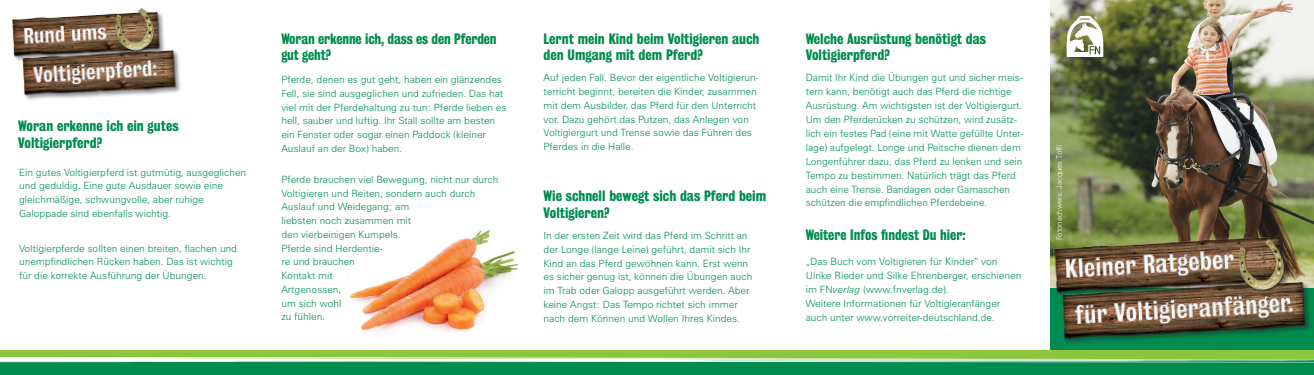
<style>
.page{position:relative;width:1314px;height:375px;background:#fff}
.page>*{position:absolute;margin:0;border:0;box-sizing:border-box;transform-origin:0 0}
.t1{font:13.75px/16.5px "Bureau Grot Three Seven";color:#008c4e}
.t2{font:300 10.12px/13.9px "Zurich BT";color:#008c4e}
.t3{font:300 10px/13.8px "Zurich BT";color:#008c4e}
.t4{font:300 7.5px "Zurich BT";color:#fff}
.s1{font-style:italic}
</style>
<div class="page">
<img style="left:349px;top:230px;width:169px;height:102px">
<img style="left:12px;top:7px;width:169px;height:93px">
<img style="left:1050px;top:0;width:264px;height:288px">
<div style="left:0;top:350px;width:1314px;height:25px;background:#008c4e"></div>
<svg style="left:0;top:350px;width:1314px;height:13px;background:#99ce6f"></svg>
<img style="left:1050px;top:225px;width:261px;height:125px">
<svg style="left:1067px;top:16px;width:36px;height:41px"></svg>
<h1 class="t1" style="left:18px;top:118px;width:162px">Woran erkenne ich ein gutes<br>Voltigierpferd?</h1>
<p class="t3" style="left:19px;top:165px;width:229px">Ein gutes Voltigierpferd ist gutmütig, ausgeglichen und geduldig. Eine gute Ausdauer sowie eine gleichmäßige, schwungvolle, aber ruhige Galoppade sind ebenfalls wichtig.</p>
<p class="t3" style="left:19px;top:241px;width:219px">Voltigierpferde sollten einen breiten, flachen und unempfindlichen Rücken haben. Das ist wichtig für die korrekte Ausführung der Übungen.</p>
<h1 class="t1" style="left:281px;top:30px;width:217px">Woran erkenne ich, dass es den Pferden gut geht?</h1>
<h1 class="t1" style="left:544px;top:30px;width:217px">Lernt mein Kind beim Voltigieren auch den Umgang mit dem Pferd?</h1>
<h1 class="t1" style="left:806px;top:30px;width:182px">Welche Ausrüstung benötigt das<br>Voltigierpferd?</h1>
<p class="t3" style="left:281px;top:73px;width:227px">Pferde, denen es gut geht, haben ein glänzendes Fell, sie sind ausgeglichen und zufrieden. Das hat viel mit der Pferdehaltung zu tun: Pferde lieben es hell, sauber und luftig. Ihr Stall sollte am besten ein Fenster oder sogar einen Paddock (kleiner Auslauf an der Box) haben.</p>
<p class="t3" style="left:281px;top:172px;width:218px">Pferde brauchen viel Bewegung, nicht nur durch<br>Voltigieren und Reiten, sondern auch durch<br>Auslauf und Weidegang; am<br>liebsten noch zusammen mit<br>den vierbeinigen Kumpels.<br>Pferde sind Herdentie-<br>re und brauchen<br>Kontakt mit<br>Artgenossen,<br>um sich wohl<br>zu fühlen.</p>
<p class="t3" style="left:544px;top:71px;width:216px">Auf jeden Fall. Bevor der eigentliche Voltigierun&shy;terricht beginnt, bereiten die Kinder, zusammen mit dem Ausbilder, das Pferd für den Unterricht vor. Dazu gehört das Putzen, das Anlegen von Voltigiergurt und Trense sowie das Führen des Pferdes in die Halle.</p>
<p class="t2" style="left:806px;top:71px;width:219px">Damit Ihr Kind die Übungen gut und sicher meis&shy;tern kann, benötigt auch das Pferd die richtige Ausrüstung. Am wichtigsten ist der Voltigiergurt.<br>Um den Pferderücken zu schützen, wird zusätz&shy;lich ein festes Pad (eine mit Watte gefüllte Unter&shy;lage) aufgelegt. Longe und Peitsche dienen dem Longenführer dazu, das Pferd zu lenken und sein Tempo zu bestimmen. Natürlich trägt das Pferd auch eine Trense. Bandagen oder Gamaschen schützen die empfindlichen Pferdebeine.</p>
<h1 class="t1" style="left:544px;top:188px;width:224px">Wie schnell bewegt sich das Pferd beim<br>Voltigieren?</h1>
<p class="t3" style="left:544px;top:229px;width:210px">In der ersten Zeit wird das Pferd im Schritt an der Longe (lange Leine) geführt, damit sich Ihr Kind an das Pferd gewöhnen kann. Erst wenn es sicher genug ist, können die Übungen auch im Trab oder Galopp ausgeführt werden. Aber keine Angst: Das Tempo richtet sich immer nach dem Können und Wollen Ihres Kindes.</p>
<h1 class="t1" style="left:806px;top:227px;width:161px">Weitere Infos findest Du hier:</h1>
<p class="t2" style="left:806px;top:255px;width:217px">„Das Buch vom Voltigieren für Kinder“ von<br>Ulrike Rieder und Silke Ehrenberger, erschienen im FN<span class="s1">verlag</span> (www.fnverlag.de).</p>
<p class="t3" style="left:806px;top:297px;width:196px">Weitere Informationen für Voltigieranfänger auch unter www.vorreiter-deutschland.de.</p>
<p class="t4" style="left:1055px;top:240px;width:97px;rotate:-90deg">Fotonachweis: Jacques Toffi</p>
</div>
